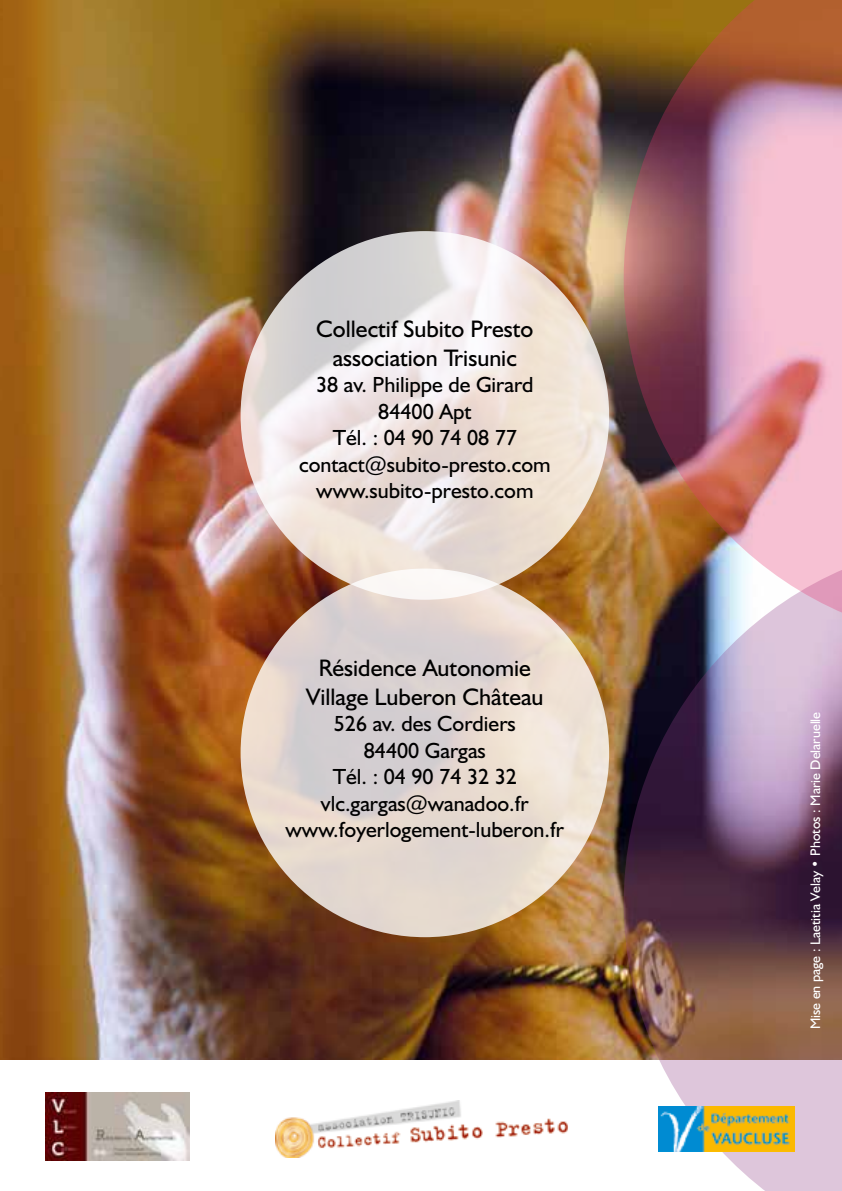
<style>
.page{position:relative;width:842px;height:1191px;background:#fff}
.page>*{position:absolute;margin:0;border:0;box-sizing:border-box;transform-origin:0 0}
.t1{font:24px/28.8px "Humanist 521 BT";color:#000;text-align:center}
.t2{font:22px/26.4px "Humanist 521 BT";color:#000;text-align:center}
.t3{font:14px "Humanist 521 BT";color:#fff}
</style>
<div class="page">
<img style="left:0;top:0;width:624px;height:1059px">
<img style="left:624px;top:643px;width:218px;height:548px">
<img style="left:624px;top:0;width:218px;height:643px">
<svg style="left:241px;top:231px;width:368px;height:369px"></svg>
<svg style="left:241px;top:568px;width:368px;height:369px;background:#e3d8d2"></svg>
<img style="left:275px;top:1100px;width:293px;height:57px">
<img style="left:45px;top:1092px;width:144px;height:68px">
<img style="left:659px;top:1106px;width:135px;height:45px">
<p class="t1" style="left:316px;top:314px;width:219px">Collectif Subito Presto association Trisunic</p>
<p class="t2" style="left:299px;top:371px;width:253px">38 av. Philippe de Girard<br>84400 Apt<br>Tél. : 04 90 74 08 77 contact@subito-presto.com www.subito-presto.com</p>
<p class="t1" style="left:306px;top:653px;width:239px">Résidence Autonomie<br>Village Luberon Château</p>
<p class="t2" style="left:286px;top:710px;width:280px">526 av. des Cordiers<br>84400 Gargas<br>Tél. : 04 90 74 32 32 vlc.gargas@wanadoo.fr www.foyerlogement-luberon.fr</p>
<p class="t3" style="left:807px;top:1029px;width:319px;rotate:-90deg">Mise en page : Laetitia Velay • Photos : Marie Delaruelle</p>
</div>
